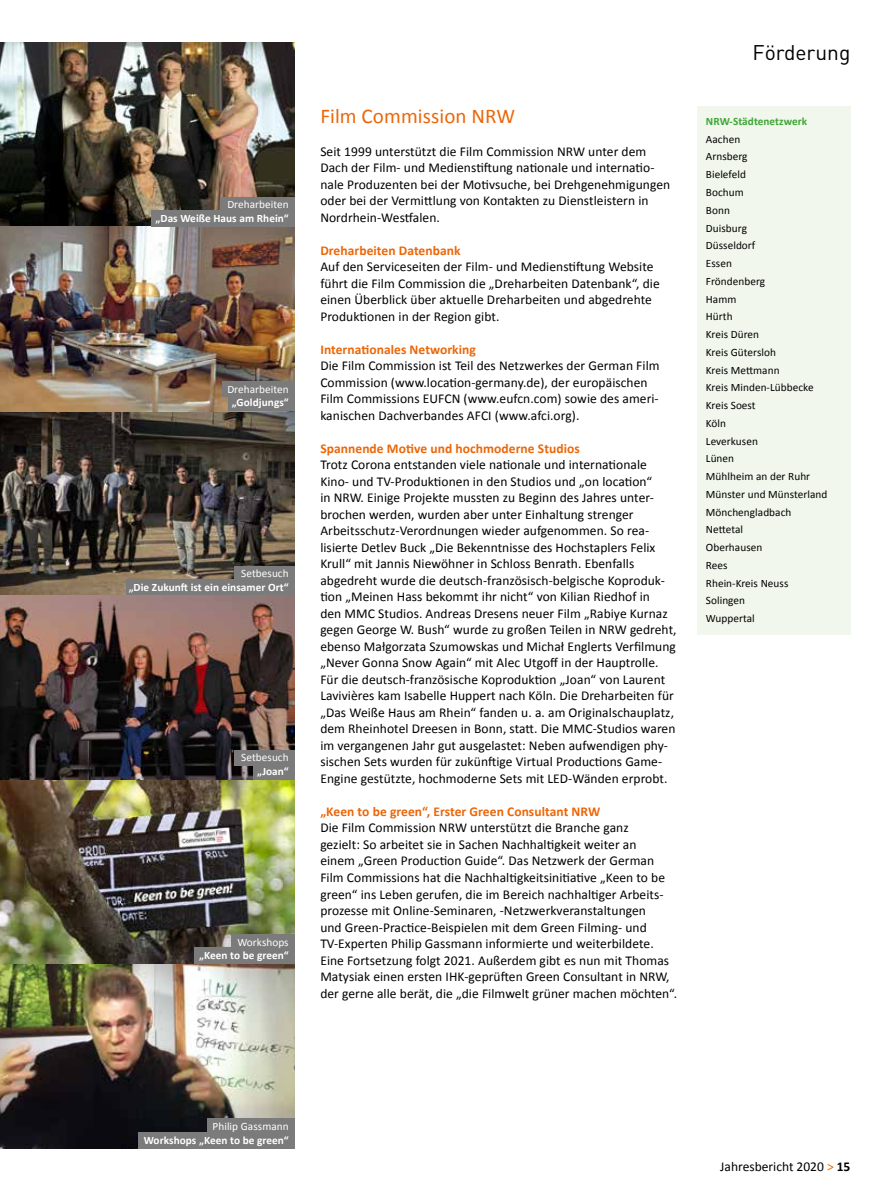
<style>
.page{position:relative;width:893px;height:1191px;background:#fff}
.page>*{position:absolute;margin:0;border:0;box-sizing:border-box;transform-origin:0 0}
.t1{font:21px "Calibri";letter-spacing:.005em;color:#ec6608}
.t2{font:21px "DIN";color:#000}
.t3{font:13.5px/16.5px "Calibri";letter-spacing:.005em;color:#000}
.t4{font:700 13.5px "Calibri";letter-spacing:.005em;color:#ec6608}
.t5{font:11.25px/17.7px "Calibri";letter-spacing:.005em;color:#000}
.t6{font:700 11.25px "Calibri";letter-spacing:.005em;color:#fff}
.t7{font:11.25px "Calibri";letter-spacing:.005em;color:#fff}
.t8{font:700 11.25px "Calibri";letter-spacing:.005em;color:#3fa535}
.s1{color:#ec6608}
.s2{font-weight:700}
</style>
<div class="page">
<img style="left:0;top:411px;width:295px;height:184px">
<div style="left:235px;top:566px;width:60px;height:15px;background:#7c7b7b"></div>
<div style="left:126px;top:578px;width:169px;height:17px;background:#7c7b7b"></div>
<img style="left:0;top:780px;width:295px;height:184px">
<img style="left:0;top:964px;width:295px;height:184px">
<img style="left:0;top:595px;width:295px;height:185px">
<img style="left:0;top:43px;width:295px;height:184px">
<div style="left:697px;top:106px;width:153px;height:529px;background:#f1f7ed"></div>
<div style="left:207px;top:1118px;width:88px;height:16px;background:#7c7b7b"></div>
<div style="left:139px;top:1131px;width:156px;height:17px;background:#7c7b7b"></div>
<img style="left:0;top:227px;width:295px;height:184px">
<div style="left:222px;top:381px;width:73px;height:16px;background:#7c7b7b"></div>
<div style="left:228px;top:394px;width:67px;height:17px;background:#7c7b7b"></div>
<div style="left:220px;top:197px;width:75px;height:15px;background:#7c7b7b"></div>
<div style="left:151px;top:210px;width:144px;height:17px;background:#7c7b7b"></div>
<div style="left:232px;top:934px;width:63px;height:15px;background:#7c7b7b"></div>
<div style="left:195px;top:947px;width:100px;height:17px;background:#7c7b7b"></div>
<div style="left:234px;top:750px;width:61px;height:15px;background:#7c7b7b"></div>
<div style="left:253px;top:763px;width:42px;height:17px;background:#7c7b7b"></div>
<p class="t7" style="left:227px;top:198px;width:63px">Dreharbeiten</p>
<p class="t6" style="left:156px;top:211px;width:135px">„Das Weiße Haus am Rhein“</p>
<p class="t7" style="left:227px;top:382px;width:63px">Dreharbeiten</p>
<p class="t6" style="left:232px;top:395px;width:58px">„Goldjungs“</p>
<p class="t7" style="left:241px;top:566px;width:49px">Setbesuch</p>
<p class="t6" style="left:129px;top:579px;width:162px">„Die Zukunft ist ein einsamer Ort“</p>
<p class="t7" style="left:241px;top:750px;width:49px">Setbesuch</p>
<p class="t6" style="left:257px;top:764px;width:33px">„Joan“</p>
<p class="t7" style="left:237px;top:935px;width:53px">Workshops</p>
<p class="t6" style="left:199px;top:948px;width:91px">„Keen to be green“</p>
<h1 class="t1" style="left:320px;top:103px;width:196px">Film Commission NRW</h1>
<p class="t3" style="left:320px;top:143px;width:351px">Seit 1999 unterstützt die Film Commission NRW unter dem Dach der Film- und Medienstiftung nationale und internatio&shy;nale Produzenten bei der Motivsuche, bei Drehgenehmigungen oder bei der Vermittlung von Kontakten zu Dienstleistern in Nordrhein-Westfalen.</p>
<p class="t4" style="left:320px;top:242px;width:142px">Dreharbeiten Datenbank</p>
<p class="t3" style="left:320px;top:259px;width:341px">Auf den Serviceseiten der Film- und Medienstiftung Website führt die Film Commission die „Dreharbeiten Datenbank“, die einen Überblick über aktuelle Dreharbeiten und abgedrehte Produktionen in der Region gibt.</p>
<p class="t4" style="left:320px;top:341px;width:157px">Internationales Networking</p>
<p class="t3" style="left:320px;top:358px;width:341px">Die Film Commission ist Teil des Netzwerkes der German Film Commission (www.location-germany.de), der europäischen Film Commissions EUFCN (www.eufcn.com) sowie des ameri&shy;kanischen Dachverbandes AFCI (www.afci.org).</p>
<p class="t4" style="left:320px;top:440px;width:261px">Spannende Motive und hochmoderne Studios</p>
<p class="t3" style="left:320px;top:457px;width:358px">Trotz Corona entstanden viele nationale und internationale Kino- und TV-Produktionen in den Studios und „on location“<br>in NRW. Einige Projekte mussten zu Beginn des Jahres unter&shy;brochen werden, wurden aber unter Einhaltung strenger Arbeitsschutz-Verordnungen wieder aufgenommen. So rea&shy;lisierte Detlev Buck „Die Bekenntnisse des Hochstaplers Felix Krull“ mit Jannis Niewöhner in Schloss Benrath. Ebenfalls abgedreht wurde die deutsch-französisch-belgische Koproduk&shy;tion „Meinen Hass bekommt ihr nicht“ von Kilian Riedhof in<br>den MMC Studios. Andreas Dresens neuer Film „Rabiye Kurnaz gegen George W. Bush“ wurde zu großen Teilen in NRW gedreht, ebenso Małgorzata Szumowskas und Michał Englerts Verfilmung „Never Gonna Snow Again“ mit Alec Utgoff in der Hauptrolle.<br>Für die deutsch-französische Koproduktion „Joan“ von Laurent Lavivières kam Isabelle Huppert nach Köln. Die Dreharbeiten für „Das Weiße Haus am Rhein“ fanden u. a. am Originalschauplatz, dem Rheinhotel Dreesen in Bonn, statt. Die MMC-Studios waren im vergangenen Jahr gut ausgelastet: Neben aufwendigen phy&shy;sischen Sets wurden für zukünftige Virtual Productions Game-Engine gestützte, hochmoderne Sets mit LED-Wänden erprobt.</p>
<p class="t4" style="left:320px;top:803px;width:281px">„Keen to be green“, Erster Green Consultant NRW</p>
<p class="t3" style="left:320px;top:819px;width:358px">Die Film Commission NRW unterstützt die Branche ganz<br>gezielt: So arbeitet sie in Sachen Nachhaltigkeit weiter an<br>einem „Green Production Guide“. Das Netzwerk der German Film Commissions hat die Nachhaltigkeitsinitiative „Keen to be green“ ins Leben gerufen, die im Bereich nachhaltiger Arbeits&shy;prozesse mit Online-Seminaren, -Netzwerkveranstaltungen<br>und Green-Practice-Beispielen mit dem Green Filming- und TV-Experten Philip Gassmann informierte und weiterbildete.<br>Eine Fortsetzung folgt 2021. Außerdem gibt es nun mit Thomas Matysiak einen ersten IHK-geprüften Green Consultant in NRW, der gerne alle berät, die „die Filmwelt grüner machen möchten“.</p>
<h1 class="t2" style="left:753px;top:39px;width:99px">Förderung</h1>
<p class="t8" style="left:706px;top:114px;width:103px">NRW-Städtenetzwerk</p>
<p class="t5" style="left:706px;top:130px;width:123px">Aachen<br>Arnsberg<br>Bielefeld<br>Bochum<br>Bonn<br>Duisburg<br>Düsseldorf<br>Essen<br>Fröndenberg<br>Hamm<br>Hürth<br>Kreis Düren<br>Kreis Gütersloh<br>Kreis Mettmann<br>Kreis Minden-Lübbecke<br>Kreis Soest<br>Köln<br>Leverkusen<br>Lünen<br>Mühlheim an der Ruhr<br>Münster und Münsterland<br>Mönchengladbach<br>Nettetal<br>Oberhausen<br>Rees<br>Rhein-Kreis Neuss<br>Solingen<br>Wuppertal</p>
<p class="t7" style="left:213px;top:1119px;width:78px">Philip Gassmann</p>
<p class="t6" style="left:144px;top:1132px;width:146px">Workshops „Keen to be green“</p>
<p class="t3" style="left:720px;top:1158px;width:132px">Jahresbericht 2020 <span class="s1">&gt;</span> <span class="s2">15</span></p>
</div>
